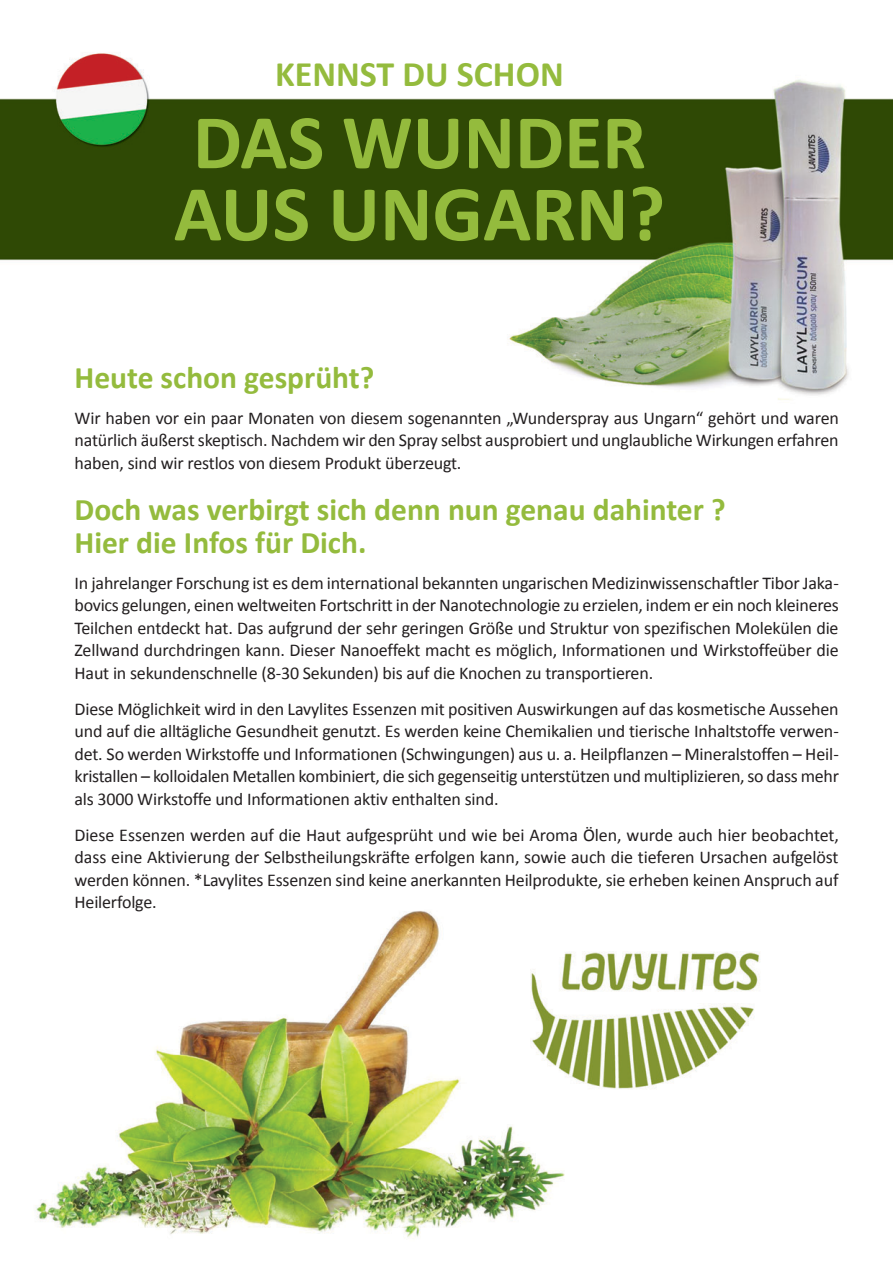
<style>
.page{position:relative;width:893px;height:1263px;background:#fff}
.page>*{position:absolute;margin:0;border:0;box-sizing:border-box;transform-origin:0 0}
.t1{font:700 79.5px "Calibri";color:#94bb3d}
.t2{font:700 78px "Calibri";color:#94bb3d}
.t3{font:700 36px "Calibri";color:#94bb3d}
.t4{font:700 31.5px/33px "Calibri";color:#94bb3d}
.t5{font:18px/22.5px "Calibri";letter-spacing:-.01em;color:#231f20;text-align:justify}
</style>
<div class="page">
<img style="left:0;top:53px;width:893px;height:1184px">
<h3 class="t3" style="left:275px;top:51px;width:290px">KENNST DU SCHON</h3>
<h2 class="t2" style="left:193px;top:92px;width:455px">DAS WUNDER</h2>
<h1 class="t1" style="left:174px;top:163px;width:493px">AUS UNGARN?</h1>
<h3 class="t4" style="left:75px;top:361px;width:301px">Heute schon gesprüht?</h3>
<p class="t5" style="left:75px;top:406px;width:766px">Wir haben vor ein paar Monaten von diesem sogenannten „Wunderspray aus Ungarn“ gehört und waren natürlich äußerst skeptisch. Nachdem wir den Spray selbst ausprobiert und unglaubliche Wirkungen erfahren haben, sind wir restlos von diesem Produkt überzeugt.</p>
<h3 class="t4" style="left:75px;top:493px;width:653px">Doch was verbirgt sich denn nun genau dahinter ?<br>Hier die Infos für Dich.</h3>
<p class="t5" style="left:75px;top:571px;width:766px">In jahrelanger Forschung ist es dem international bekannten ungarischen Medizinwissenschaftler Tibor Jaka&shy;bovics gelungen, einen weltweiten Fortschritt in der Nanotechnologie zu erzielen, indem er ein noch kleineres Teilchen entdeckt hat. Das aufgrund der sehr geringen Größe und Struktur von spezifischen Molekülen die Zellwand durchdringen kann. Dieser Nanoeffekt macht es möglich, Informationen und Wirkstoffeüber die Haut in sekundenschnelle (8-30 Sekunden) bis auf die Knochen zu transportieren.</p>
<p class="t5" style="left:75px;top:697px;width:766px">Diese Möglichkeit wird in den Lavylites Essenzen mit positiven Auswirkungen auf das kosmetische Aussehen und auf die alltägliche Gesundheit genutzt. Es werden keine Chemikalien und tierische Inhaltstoffe verwen&shy;det. So werden Wirkstoffe und Informationen (Schwingungen) aus u. a. Heilpflanzen – Mineralstoffen – Heil&shy;kristallen – kolloidalen Metallen kombiniert, die sich gegenseitig unterstützen und multiplizieren, so dass mehr als 3000 Wirkstoffe und Informationen aktiv enthalten sind.</p>
<p class="t5" style="left:75px;top:823px;width:766px">Diese Essenzen werden auf die Haut aufgesprüht und wie bei Aroma Ölen, wurde auch hier beobachtet, dass eine Aktivierung der Selbstheilungskräfte erfolgen kann, sowie auch die tieferen Ursachen aufgelöst werden können. *Lavylites Essenzen sind keine anerkannten Heilprodukte, sie erheben keinen Anspruch auf Heilerfolge.</p>
</div>
